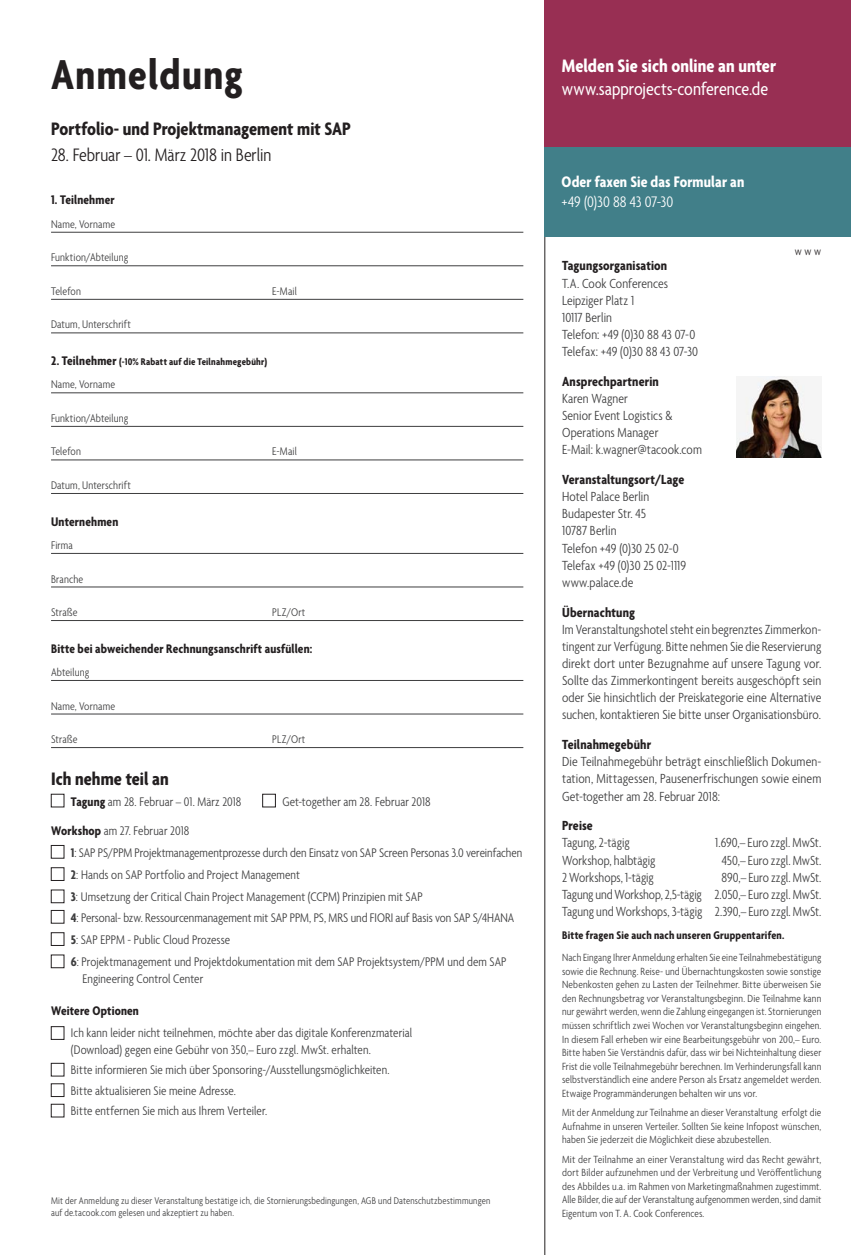
<style>
.page{position:relative;width:851px;height:1255px;background:#fff}
.page>*{position:absolute;margin:0;border:0;box-sizing:border-box;transform-origin:0 0}
.t1{font:700 condensed 45px "Agenda";letter-spacing:.03em;color:#231f20}
.t2{font:700 condensed 19.5px "Agenda";color:#231f20}
.t3{font:300 condensed 19.5px "Agenda";letter-spacing:-.005em;color:#231f20}
.t4{font:condensed 19.5px "Agenda";letter-spacing:-.005em;color:#fff}
.t5{font:700 condensed 19.5px "Agenda";color:#fff}
.t6{font:700 condensed 16.5px "Agenda";letter-spacing:.005em;color:#fff}
.t7{font:300 condensed 16.5px "Agenda";letter-spacing:-.005em;color:#fff}
.t8{font:300 condensed 14.25px/17.1px "Agenda";letter-spacing:.005em;color:#3e3e3f}
.t9{font:700 condensed 14.25px "Agenda";letter-spacing:.01em;color:#231f20}
.t10{font:300 condensed 13.5px/22.2px "Agenda";letter-spacing:.005em;color:#3e3e3f}
.t11{font:700 condensed 13.5px "Agenda";letter-spacing:.01em;color:#231f20}
.t12{font:300 condensed 12px "Agenda";letter-spacing:.01em;color:#3e3e3f}
.t13{font:700 condensed 12px "Agenda";letter-spacing:.015em;color:#231f20}
.t14{font:300 condensed 12px "Agenda";color:#231f20}
.t15{font:300 condensed 11.25px/13.5px "Agenda";letter-spacing:.01em;color:#3e3e3f;text-align:justify}
.t16{font:300 condensed 10.5px/12.6px "Agenda";letter-spacing:.015em;color:#3e3e3f}
.t17{font:700 condensed 10.5px "Agenda";letter-spacing:.02em;color:#231f20}
.s1{font-size:13.5px}
.s2{font-weight:700;color:#231f20}
.s3{font-weight:700}
</style>
<div class="page">
<hr style="left:51px;top:232px;width:472px;height:1px;background:#3e3e3f">
<hr style="left:51px;top:265px;width:472px;height:1px;background:#3e3e3f">
<hr style="left:51px;top:299px;width:472px;height:1px;background:#3e3e3f">
<hr style="left:51px;top:332px;width:472px;height:1px;background:#3e3e3f">
<hr style="left:51px;top:392px;width:472px;height:1px;background:#3e3e3f">
<hr style="left:51px;top:426px;width:472px;height:1px;background:#3e3e3f">
<hr style="left:51px;top:459px;width:472px;height:1px;background:#3e3e3f">
<hr style="left:51px;top:493px;width:472px;height:1px;background:#3e3e3f">
<hr style="left:51px;top:553px;width:472px;height:1px;background:#3e3e3f">
<hr style="left:51px;top:586px;width:472px;height:1px;background:#3e3e3f">
<hr style="left:51px;top:620px;width:472px;height:1px;background:#3e3e3f">
<hr style="left:51px;top:680px;width:472px;height:1px;background:#3e3e3f">
<hr style="left:51px;top:713px;width:472px;height:1px;background:#3e3e3f">
<hr style="left:51px;top:747px;width:472px;height:1px;background:#3e3e3f">
<div style="left:51px;top:794px;width:13px;height:13px;border:1px solid #231f20"></div>
<div style="left:262px;top:794px;width:13px;height:13px;border:1px solid #231f20"></div>
<div style="left:51px;top:845px;width:13px;height:13px;border:1px solid #231f20"></div>
<div style="left:51px;top:867px;width:13px;height:13px;border:1px solid #231f20"></div>
<div style="left:51px;top:910px;width:13px;height:13px;border:1px solid #231f20"></div>
<div style="left:51px;top:932px;width:13px;height:13px;border:1px solid #231f20"></div>
<div style="left:51px;top:1026px;width:13px;height:13px;border:1px solid #231f20"></div>
<div style="left:51px;top:1063px;width:13px;height:13px;border:1px solid #231f20"></div>
<div style="left:51px;top:1083px;width:13px;height:13px;border:1px solid #231f20"></div>
<div style="left:51px;top:1103px;width:13px;height:14px;border:1px solid #231f20"></div>
<hr style="left:544px;top:237px;width:1px;height:1017px;background:#231f20">
<div style="left:544px;top:147px;width:306px;height:90px;background:#417f89"></div>
<div style="left:544px;top:0;width:306px;height:147px;background:#982f53"></div>
<img style="left:736px;top:376px;width:85px;height:82px">
<h1 class="t1" style="left:51px;top:50px;width:193px">Anmeldung</h1>
<h2 class="t2" style="left:51px;top:119px;width:301px">Portfolio- und Projektmanagement mit SAP</h2>
<h2 class="t3" style="left:51px;top:144px;width:222px">28. Februar – 01. März 2018 in Berlin</h2>
<p class="t11" style="left:51px;top:193px;width:65px">1. Teilnehmer</p>
<p class="t12" style="left:51px;top:217px;width:66px">Name, Vorname</p>
<p class="t12" style="left:51px;top:251px;width:79px">Funktion/Abteilung</p>
<p class="t12" style="left:51px;top:284px;width:31px">Telefon</p>
<p class="t12" style="left:272px;top:284px;width:26px">E-Mail</p>
<p class="t12" style="left:51px;top:318px;width:81px">Datum, Unterschrift</p>
<p class="t17" style="left:51px;top:356px;width:217px"><span class="s1">2. Teilnehmer</span> (-10% Rabatt auf die Teilnahmegebühr)</p>
<p class="t12" style="left:51px;top:378px;width:66px">Name, Vorname</p>
<p class="t12" style="left:51px;top:411px;width:79px">Funktion/Abteilung</p>
<p class="t12" style="left:51px;top:445px;width:31px">Telefon</p>
<p class="t12" style="left:272px;top:445px;width:26px">E-Mail</p>
<p class="t12" style="left:51px;top:478px;width:81px">Datum, Unterschrift</p>
<p class="t11" style="left:51px;top:514px;width:69px">Unternehmen</p>
<p class="t12" style="left:51px;top:538px;width:23px">Firma</p>
<p class="t12" style="left:51px;top:572px;width:34px">Branche</p>
<p class="t12" style="left:51px;top:605px;width:28px">Straße</p>
<p class="t12" style="left:272px;top:605px;width:35px">PLZ/Ort</p>
<p class="t11" style="left:51px;top:641px;width:263px">Bitte bei abweichender Rechnungsanschrift ausfüllen:</p>
<p class="t12" style="left:51px;top:665px;width:40px">Abteilung</p>
<p class="t12" style="left:51px;top:699px;width:66px">Name, Vorname</p>
<p class="t12" style="left:51px;top:732px;width:28px">Straße</p>
<p class="t12" style="left:272px;top:732px;width:35px">PLZ/Ort</p>
<h2 class="t2" style="left:51px;top:768px;width:119px">Ich nehme teil an</h2>
<p class="t10" style="left:71px;top:791px;width:172px"><span class="s2">Tagung</span> am 28. Februar – 01. März 2018</p>
<p class="t10" style="left:282px;top:791px;width:150px">Get-together am 28. Februar 2018</p>
<p class="t10" style="left:71px;top:820px;width:453px;text-indent:-20px"><span class="s2">Workshop</span> am 27. Februar 2018<br><span class="s3">1</span>: SAP PS/PPM Projektmanagementprozesse durch den Einsatz von SAP Screen Personas 3.0 vereinfachen <span class="s3">2</span>: Hands on SAP Portfolio and Project Management<br><span class="s3">3</span>: Umsetzung der Critical Chain Project Management (CCPM) Prinzipien mit SAP</p>
<p class="t10" style="left:71px;top:907px;width:445px"><span class="s3">4</span>: Personal- bzw. Ressourcenmanagement mit SAP PPM, PS, MRS und FIORI auf Basis von SAP S/4HANA<br><span class="s3">5</span>: SAP EPPM - Public Cloud Prozesse<br><span class="s3">6</span>: Projektmanagement und Projektdokumentation mit dem SAP Projektsystem/PPM und dem SAP</p>
<p class="t10" style="left:82px;top:968px;width:122px">Engineering Control Center</p>
<p class="t11" style="left:51px;top:1003px;width:89px">Weitere Optionen</p>
<p class="t10" style="left:71px;top:1025px;width:342px;line-height:16.2px">Ich kann leider nicht teilnehmen, möchte aber das digitale Konferenzmaterial (Download) gegen eine Gebühr von 350,– Euro zzgl. MwSt. erhalten.</p>
<p class="t10" style="left:71px;top:1060px;width:320px;line-height:20.4px">Bitte informieren Sie mich über Sponsoring-/Ausstellungsmöglichkeiten.<br>Bitte aktualisieren Sie meine Adresse.<br>Bitte entfernen Sie mich aus Ihrem Verteiler.</p>
<p class="t16" style="left:51px;top:1194px;width:440px">Mit der Anmeldung zu dieser Veranstaltung bestätige ich, die Stornierungsbedingungen, AGB und Datenschutzbestimmungen auf de.tacook.com gelesen und akzeptiert zu haben.</p>
<h2 class="t5" style="left:561px;top:55px;width:216px">Melden Sie sich online an unter</h2>
<h2 class="t4" style="left:561px;top:79px;width:208px">www.sapprojects-conference.de</h2>
<h3 class="t6" style="left:561px;top:173px;width:184px">Oder faxen Sie das Formular an</h3>
<h3 class="t7" style="left:561px;top:192px;width:113px">+49 (0)30 88 43 07-30</h3>
<p class="t14" style="left:794px;top:245px;width:28px">www</p>
<p class="t9" style="left:562px;top:258px;width:107px">Tagungsorganisation</p>
<p class="t8" style="left:562px;top:275px;width:138px">T.A. Cook Conferences<br>Leipziger Platz 1<br>10117 Berlin<br>Telefon: +49 (0)30 88 43 07-0<br>Telefax: +49 (0)30 88 43 07-30</p>
<p class="t9" style="left:562px;top:373px;width:98px">Ansprechpartnerin</p>
<p class="t8" style="left:562px;top:390px;width:141px">Karen Wagner<br>Senior Event Logistics &amp;<br>Operations Manager<br>E-Mail: k.wagner@tacook.com</p>
<p class="t9" style="left:562px;top:472px;width:124px">Veranstaltungsort/Lage</p>
<p class="t8" style="left:562px;top:489px;width:125px">Hotel Palace Berlin<br>Budapester Str. 45<br>10787 Berlin<br>Telefon +49 (0)30 25 02-0<br>Telefax +49 (0)30 25 02-1119 www.palace.de</p>
<p class="t9" style="left:562px;top:604px;width:74px">Übernachtung</p>
<p class="t8" style="left:562px;top:621px;width:261px;text-align:justify">Im Veranstaltungshotel steht ein begrenztes Zimmerkon&shy;tingent zur Verfügung. Bitte nehmen Sie die Reservierung direkt dort unter Bezugnahme auf unsere Tagung vor.<br>Sollte das Zimmerkontingent bereits ausgeschöpft sein oder Sie hinsichtlich der Preiskategorie eine Alternative suchen, kontaktieren Sie bitte unser Organisationsbüro.</p>
<p class="t9" style="left:562px;top:737px;width:91px">Teilnahmegebühr</p>
<p class="t8" style="left:562px;top:754px;width:261px;text-align:justify">Die Teilnahmegebühr beträgt einschließlich Dokumen&shy;tation, Mittagessen, Pausenerfrischungen sowie einem Get-together am 28. Februar 2018:</p>
<p class="t9" style="left:562px;top:818px;width:32px">Preise</p>
<p class="t8" style="left:562px;top:835px;width:69px">Tagung, 2-tägig</p>
<p class="t8" style="left:715px;top:835px;width:107px">1.690,– Euro zzgl. MwSt.</p>
<p class="t8" style="left:562px;top:852px;width:95px">Workshop, halbtägig</p>
<p class="t8" style="left:721px;top:852px;width:101px">450,– Euro zzgl. MwSt.</p>
<p class="t8" style="left:562px;top:869px;width:93px">2 Workshops, 1-tägig</p>
<p class="t8" style="left:562px;top:869px;width:261px;text-align:justify;text-indent:159px">890,– Euro zzgl. MwSt.<br>Tagung und Workshop, 2,5-tägig 2.050,– Euro zzgl. MwSt.<br>Tagung und Workshops, 3-tägig 2.390,– Euro zzgl. MwSt.</p>
<p class="t13" style="left:562px;top:928px;width:224px">Bitte fragen Sie auch nach unseren Gruppentarifen.</p>
<p class="t15" style="left:562px;top:951px;width:261px">Nach Eingang Ihrer Anmeldung erhalten Sie eine Teilnahmebestätigung sowie die Rechnung. Reise- und Übernachtungskosten sowie sonstige Nebenkosten gehen zu Lasten der Teilnehmer. Bitte überweisen Sie den Rechnungsbetrag vor Veranstaltungsbeginn. Die Teilnahme kann nur gewährt werden, wenn die Zahlung eingegangen ist. Stornierungen müssen schriftlich zwei Wochen vor Veranstaltungsbeginn eingehen.<br>In diesem Fall erheben wir eine Bearbeitungsgebühr von 200,– Euro.<br>Bitte haben Sie Verständnis dafür, dass wir bei Nichteinhaltung dieser Frist die volle Teilnahmegebühr berechnen. Im Verhinderungsfall kann selbstverständlich eine andere Person als Ersatz angemeldet werden.<br>Etwaige Programmänderungen behalten wir uns vor.</p>
<p class="t15" style="left:562px;top:1106px;width:261px">Mit der Anmeldung zur Teilnahme an dieser Veranstaltung erfolgt die Aufnahme in unseren Verteiler. Sollten Sie keine Infopost wünschen, haben Sie jederzeit die Möglichkeit diese abzubestellen.</p>
<p class="t15" style="left:562px;top:1153px;width:261px">Mit der Teilnahme an einer Veranstaltung wird das Recht gewährt, dort Bilder aufzunehmen und der Verbreitung und Veröffentlichung des Abbildes u.a. im Rahmen von Marketingmaßnahmen zugestimmt.<br>Alle Bilder, die auf der Veranstaltung aufgenommen werden, sind damit Eigentum von T. A. Cook Conferences.</p>
</div>
